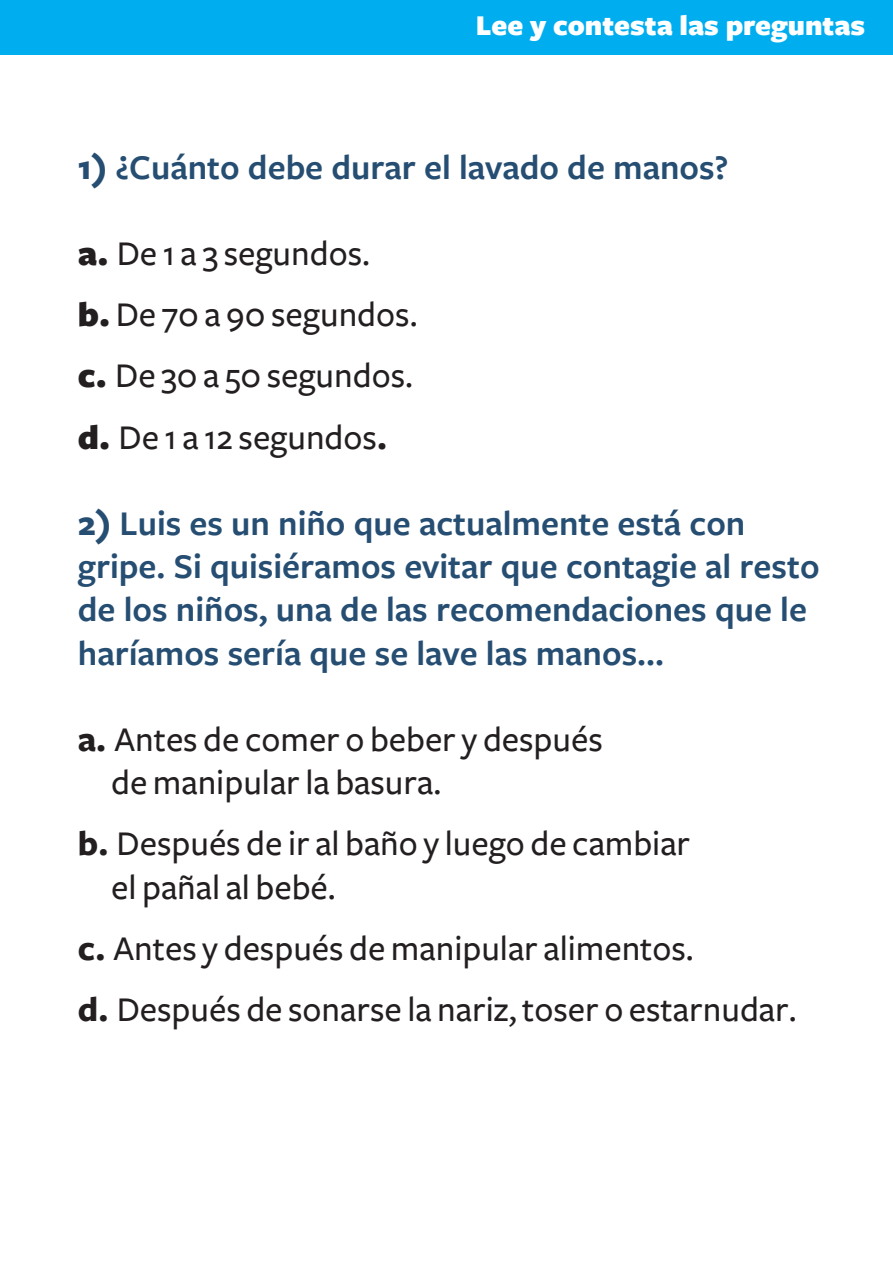
<style>
.page{position:relative;width:893px;height:1263px;background:#fff}
.page>*{position:absolute;margin:0;border:0;box-sizing:border-box;transform-origin:0 0}
.t1{font:500 36px/61.2px "Freight Sans";color:#231f20}
.t2{font:600 36px/43.2px "Freight Sans Pro";color:#264e72}
.t3{font:900 29.85px "Freight Sans Pro";color:#fff}
.s1{font-weight:700}
.s2{font-family:"Freight Sans Pro";font-weight:900}
.s3{font-family:"Freight Sans Pro";font-weight:700}
</style>
<div class="page">
<div style="left:0;top:0;width:893px;height:55px;background:#00aef0"></div>
<p class="t3" style="left:476px;top:4px;width:391px">Lee y contesta las preguntas</p>
<p class="t2" style="left:78px;top:144px;width:652px"><span class="s1">1)</span> ¿Cuánto debe durar el lavado de manos?</p>
<p class="t1" style="left:78px;top:223px;width:341px"><span class="s2">a.</span> De 1 a 3 segundos.<br><span class="s2">b.</span> De 70 a 90 segundos. <span class="s2">c.</span> De 30 a 50 segundos. <span class="s2">d.</span> De 1 a 12 segundos<span class="s3">.</span></p>
<p class="t2" style="left:78px;top:500px;width:743px"><span class="s1">2)</span> Luis es un niño que actualmente está con gripe. Si quisiéramos evitar que contagie al resto de los niños, una de las recomendaciones que le haríamos sería que se lave las manos...</p>
<p class="t1" style="left:111px;top:718px;width:493px;line-height:43.2px;text-indent:-33px"><span class="s3">a.</span> Antes de comer o beber y después de manipular la basura.</p>
<p class="t1" style="left:111px;top:823px;width:581px;line-height:43.2px;text-indent:-33px"><span class="s3">b.</span> Después de ir al baño y luego de cambiar el pañal al bebé.</p>
<p class="t1" style="left:78px;top:918px;width:720px"><span class="s3">c.</span> Antes y después de manipular alimentos.<br><span class="s3">d.</span> Después de sonarse la nariz, toser o estarnudar.</p>
</div>
